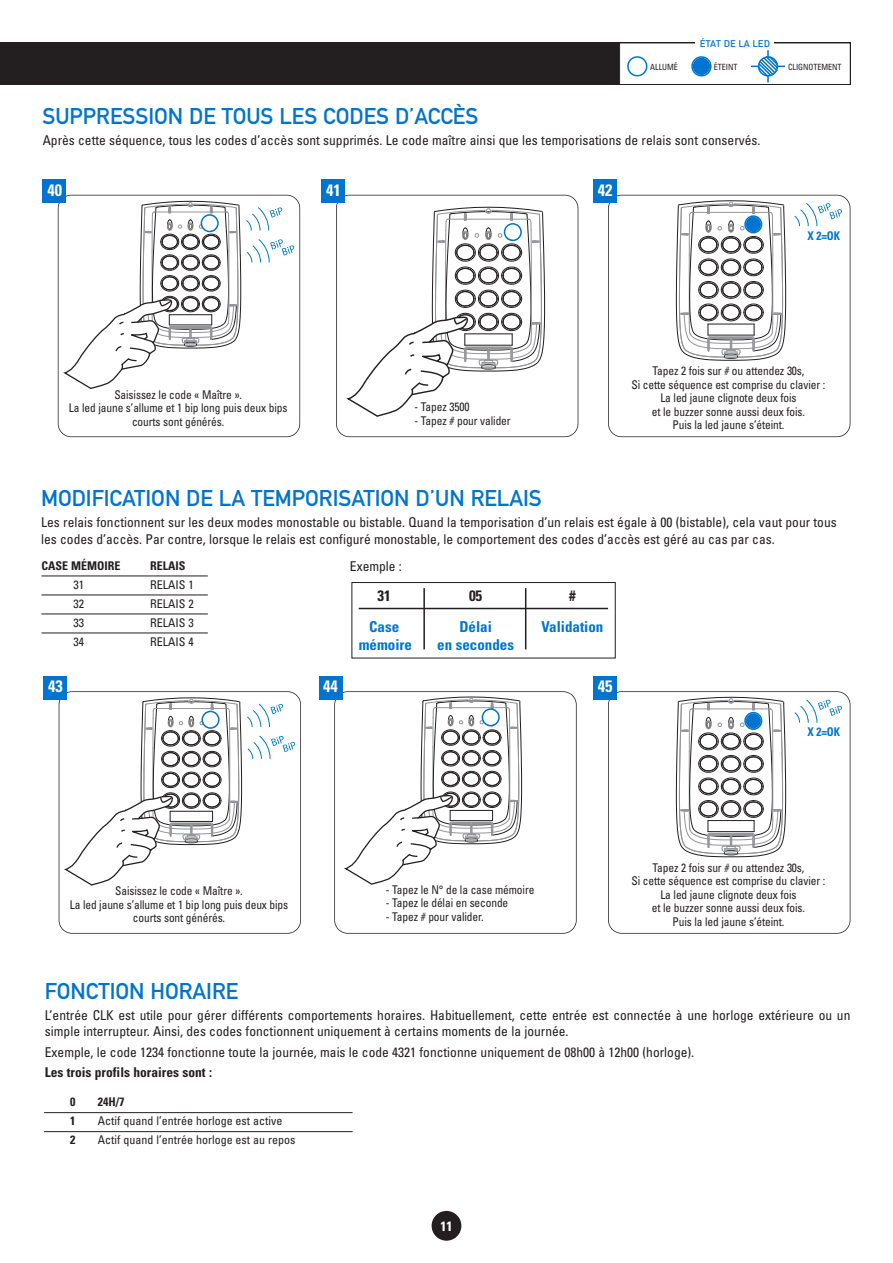
<style>
.page{position:relative;width:893px;height:1263px;background:#fff}
.page>*{position:absolute;margin:0;border:0;box-sizing:border-box;transform-origin:0 0}
.t1{font:22.5px "DIN Mittelschrift Std";color:#0074ce}
.t2{font:700 condensed 16.5px "Univers LT Std";color:#fff}
.t3{font:700 condensed 15px "Univers LT Std";color:#0074ce}
.t4{font:700 condensed 15px "Univers LT Std";color:#231f20}
.t5{font:condensed 13.5px/16.2px "Univers LT Std";color:#231f20}
.t6{font:700 condensed 13.5px "Univers LT Std";color:#231f20}
.t7{font:700 condensed 13.5px "Univers LT Std";color:#fff}
.t8{font:condensed 12px/13.5px "Univers LT Std";letter-spacing:-.01em;color:#231f20;text-align:center;scale:.95 1}
.t9{font:condensed 12px "Univers LT Std";letter-spacing:-.01em;color:#231f20}
.t10{font:700 condensed 12px "Univers LT Std";color:#231f20}
.t11{font:700 condensed 12px "Univers LT Std";color:#0074ce;scale:.95 1}
.t12{font:500 9.6px "DIN";color:#0074ce}
.t13{font:condensed 8.55px "Univers LT Std";letter-spacing:-.01em;color:#231f20;scale:.95 1}
</style>
<div class="page">
<div style="left:0;top:43px;width:850px;height:42px;background:#231f20"></div>
<div style="left:432px;top:1211px;width:29px;height:30px;background:#231f20;border-radius:50%"></div>
<div style="left:336px;top:195px;width:242px;height:242px;border:2px solid #231f20;border-radius:14px"></div>
<div style="left:321px;top:179px;width:23px;height:24px;background:#0074ce"></div>
<div style="left:334px;top:691px;width:243px;height:243px;border:2px solid #231f20;border-radius:14px"></div>
<div style="left:319px;top:676px;width:24px;height:23px;background:#0074ce"></div>
<hr style="left:41px;top:575px;width:167px;height:1px;background:#231f20">
<hr style="left:41px;top:595px;width:167px;height:1px;background:#231f20">
<hr style="left:41px;top:614px;width:167px;height:1px;background:#231f20">
<hr style="left:41px;top:633px;width:167px;height:1px;background:#231f20">
<hr style="left:359px;top:608px;width:249px;height:1px;background:#231f20">
<div style="left:351px;top:582px;width:265px;height:76px;border:1px solid #231f20"></div>
<svg style="left:347px;top:207px;width:198px;height:210px"></svg>
<svg style="left:344px;top:696px;width:178px;height:189px"></svg>
<hr style="left:423px;top:588px;width:2px;height:61px;background:#231f20">
<hr style="left:525px;top:588px;width:1px;height:61px;background:#231f20">
<div style="left:620px;top:43px;width:230px;height:41px;background:#fff"></div>
<div style="left:619px;top:43px;width:232px;height:42px;border:1px solid #231f20"></div>
<svg style="left:627px;top:56px;width:20px;height:20px"></svg>
<svg style="left:691px;top:56px;width:21px;height:20px"></svg>
<hr style="left:751px;top:66px;width:34px;height:1px;background:#0074ce">
<hr style="left:767px;top:50px;width:2px;height:32px;background:#0074ce">
<svg style="left:756px;top:54px;width:24px;height:24px"></svg>
<div style="left:696px;top:38px;width:78px;height:12px;background:#fff"></div>
<div style="left:58px;top:195px;width:242px;height:242px;border:2px solid #231f20;border-radius:14px"></div>
<div style="left:43px;top:179px;width:23px;height:24px;background:#0074ce"></div>
<svg style="left:64px;top:201px;width:233px;height:188px"></svg>
<div style="left:59px;top:691px;width:242px;height:243px;border:2px solid #231f20;border-radius:14px"></div>
<div style="left:44px;top:676px;width:23px;height:23px;background:#0074ce"></div>
<svg style="left:64px;top:697px;width:234px;height:189px"></svg>
<hr style="left:44px;top:1112px;width:309px;height:1px;background:#231f20">
<hr style="left:44px;top:1131px;width:309px;height:1px;background:#231f20">
<div style="left:608px;top:195px;width:242px;height:242px;border:2px solid #231f20;border-radius:14px"></div>
<div style="left:593px;top:179px;width:24px;height:24px;background:#0074ce"></div>
<svg style="left:795px;top:203px;width:47px;height:23px"></svg>
<svg style="left:676px;top:200px;width:110px;height:161px"></svg>
<div style="left:608px;top:691px;width:242px;height:243px;border:2px solid #231f20;border-radius:14px"></div>
<div style="left:593px;top:676px;width:24px;height:23px;background:#0074ce"></div>
<svg style="left:795px;top:700px;width:47px;height:23px"></svg>
<svg style="left:676px;top:697px;width:110px;height:160px"></svg>
<p class="t12" style="left:700px;top:38px;width:72px">ÉTAT DE LA LED</p>
<p class="t13" style="left:650px;top:63px;width:31px">ALLUMÉ</p>
<p class="t13" style="left:714px;top:63px;width:26px">ÉTEINT</p>
<p class="t13" style="left:788px;top:63px;width:58px">CLIGNOTEMENT</p>
<h1 class="t1" style="left:43px;top:108px;width:437px">SUPPRESSION DE TOUS LES CODES D’ACCÈS</h1>
<p class="t5" style="left:43px;top:133px;width:719px">Après cette séquence, tous les codes d’accès sont supprimés. Le code maître ainsi que les temporisations de relais sont conservés.</p>
<p class="t2" style="left:326px;top:184px;width:16px">41</p>
<p class="t2" style="left:47px;top:184px;width:16px">40</p>
<p class="t2" style="left:598px;top:184px;width:16px">42</p>
<p class="t11" style="left:807px;top:231px;width:36px">X 2=OK</p>
<p class="t8" style="left:69px;top:389px;width:232px">Saisissez le code « Maître ».<br>La led jaune s’allume et 1 bip long puis deux bips courts sont générés.</p>
<p class="t8" style="left:415px;top:401px;width:59px">- Tapez 3500</p>
<p class="t8" style="left:415px;top:415px;width:103px">- Tapez # pour valider</p>
<p class="t8" style="left:632px;top:365px;width:205px">Tapez 2 fois sur # ou attendez 30s,<br>Si cette séquence est comprise du clavier :<br>La led jaune clignote deux fois<br>et le buzzer sonne aussi deux fois.<br>Puis la led jaune s’éteint.</p>
<h1 class="t1" style="left:41px;top:490px;width:502px">MODIFICATION DE LA TEMPORISATION D’UN RELAIS</h1>
<p class="t5" style="left:41px;top:515px;width:797px">Les relais fonctionnent sur les deux modes monostable ou bistable. Quand la temporisation d’un relais est égale à 00 (bistable), cela vaut pour tous les codes d’accès. Par contre, lorsque le relais est configuré monostable, le comportement des codes d’accès est géré au cas par cas.</p>
<p class="t10" style="left:41px;top:561px;width:80px">CASE MÉMOIRE</p>
<p class="t10" style="left:150px;top:561px;width:37px">RELAIS</p>
<p class="t9" style="left:74px;top:580px;width:12px">31</p>
<p class="t9" style="left:150px;top:580px;width:45px">RELAIS 1</p>
<p class="t9" style="left:74px;top:599px;width:12px">32</p>
<p class="t9" style="left:150px;top:599px;width:45px">RELAIS 2</p>
<p class="t9" style="left:74px;top:618px;width:12px">33</p>
<p class="t9" style="left:150px;top:618px;width:45px">RELAIS 3</p>
<p class="t9" style="left:74px;top:637px;width:12px">34</p>
<p class="t9" style="left:150px;top:637px;width:45px">RELAIS 4</p>
<p class="t2" style="left:48px;top:680px;width:16px">43</p>
<p class="t2" style="left:323px;top:680px;width:16px">44</p>
<p class="t5" style="left:350px;top:559px;width:54px">Exemple :</p>
<p class="t4" style="left:378px;top:590px;width:15px">31</p>
<p class="t4" style="left:469px;top:590px;width:15px">05</p>
<p class="t4" style="left:569px;top:590px;width:8px">#</p>
<p class="t3" style="left:369px;top:621px;width:31px">Case</p>
<p class="t3" style="left:459px;top:621px;width:34px">Délai</p>
<p class="t3" style="left:541px;top:621px;width:63px">Validation</p>
<p class="t3" style="left:359px;top:639px;width:55px">mémoire</p>
<p class="t3" style="left:437px;top:639px;width:78px">en secondes</p>
<p class="t2" style="left:598px;top:680px;width:16px">45</p>
<p class="t11" style="left:807px;top:727px;width:36px">X 2=OK</p>
<p class="t8" style="left:70px;top:885px;width:231px">Saisissez le code « Maître ».<br>La led jaune s’allume et 1 bip long puis deux bips courts sont générés.</p>
<p class="t8" style="left:386px;top:884px;width:158px">- Tapez le N° de la case mémoire</p>
<p class="t8" style="left:386px;top:897px;width:130px">- Tapez le délai en seconde</p>
<p class="t8" style="left:386px;top:911px;width:104px">- Tapez # pour valider.</p>
<p class="t8" style="left:632px;top:862px;width:205px">Tapez 2 fois sur # ou attendez 30s,<br>Si cette séquence est comprise du clavier :<br>La led jaune clignote deux fois<br>et le buzzer sonne aussi deux fois.<br>Puis la led jaune s’éteint.</p>
<h1 class="t1" style="left:45px;top:983px;width:195px">FONCTION HORAIRE</h1>
<p class="t5" style="left:45px;top:1008px;width:807px">L’entrée CLK est utile pour gérer différents comportements horaires. Habituellement, cette entrée est connectée à une horloge extérieure ou un simple interrupteur. Ainsi, des codes fonctionnent uniquement à certains moments de la journée.</p>
<p class="t5" style="left:45px;top:1045px;width:651px">Exemple, le code 1234 fonctionne toute la journée, mais le code 4321 fonctionne uniquement de 08h00 à 12h00 (horloge).</p>
<p class="t6" style="left:45px;top:1067px;width:169px">Les trois profils horaires sont :</p>
<p class="t10" style="left:70px;top:1098px;width:7px">0</p>
<p class="t10" style="left:98px;top:1098px;width:28px">24H/7</p>
<p class="t10" style="left:70px;top:1117px;width:7px">1</p>
<p class="t9" style="left:98px;top:1117px;width:186px">Actif quand l’entrée horloge est active</p>
<p class="t10" style="left:70px;top:1136px;width:7px">2</p>
<p class="t9" style="left:98px;top:1136px;width:199px">Actif quand l’entrée horloge est au repos</p>
<p class="t7" style="left:440px;top:1221px;width:13px">11</p>
</div>
